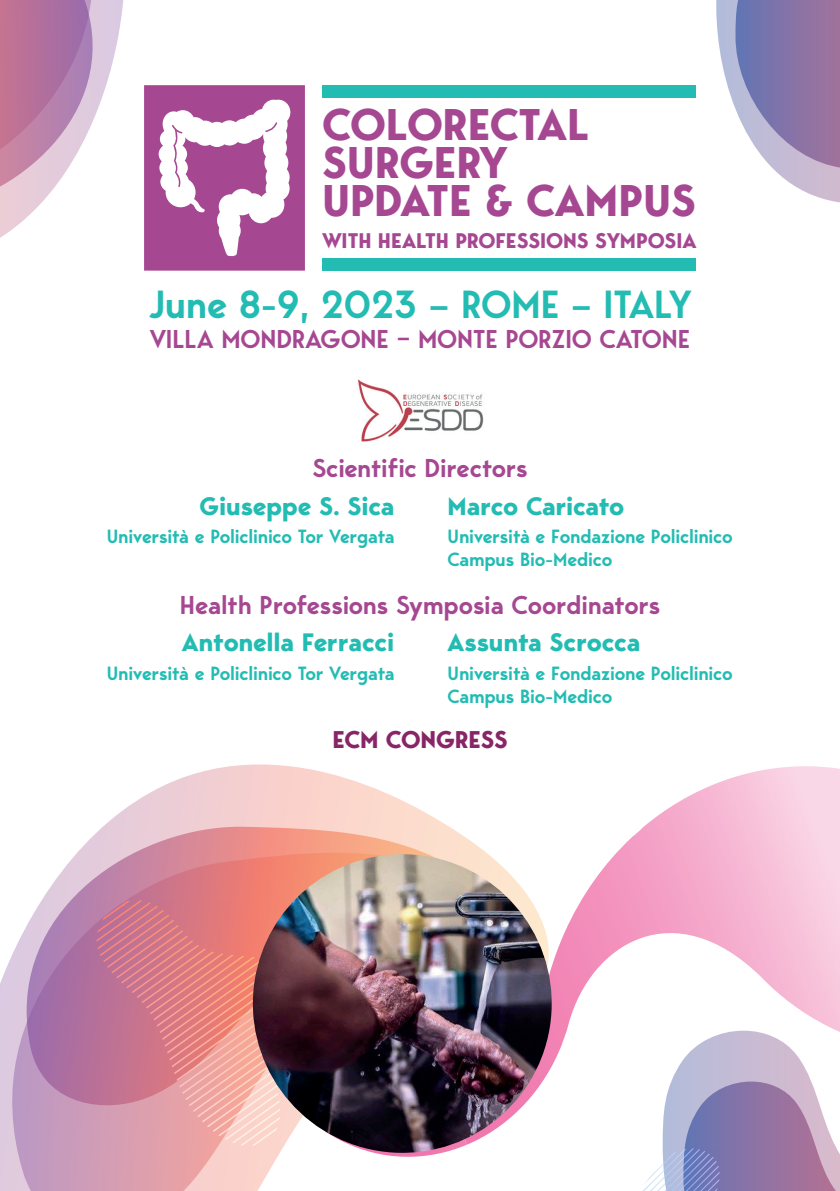
<style>
.page{position:relative;width:840px;height:1191px;background:#fff}
.page>*{position:absolute;margin:0;border:0;box-sizing:border-box;transform-origin:0 0}
.t1{font:700 44px/38px "Bergen Sans";letter-spacing:-.01em;color:#a64792}
.t2{font:600 38.8px "Bergen Sans";color:#22bcb3}
.t3{font:600 25.6px "Bergen Sans";letter-spacing:-.01em;color:#a64792}
.t4{font:700 25px "Bergen Sans";letter-spacing:-.01em;color:#22bcb3}
.t5{font:700 24px "Bergen Sans";letter-spacing:-.01em;color:#872567}
.t6{font:700 21px "Bergen Sans";color:#a64792}
.t7{font:600 19px/22.8px "Bergen Sans";letter-spacing:-.01em;color:#22bcb3}
</style>
<div class="page">
<img style="left:358px;top:379px;width:126px;height:63px">
<svg style="left:0;top:0;width:124px;height:238px"></svg>
<svg style="left:716px;top:0;width:123px;height:203px"></svg>
<div style="left:322px;top:258px;width:373px;height:13px;background:#22bcb3"></div>
<div style="left:322px;top:85px;width:373px;height:12px;background:#22bcb3"></div>
<svg style="left:144px;top:85px;width:161px;height:186px"></svg>
<svg style="left:552px;top:766px;width:287px;height:300px"></svg>
<svg style="left:0;top:764px;width:448px;height:427px"></svg>
<svg style="left:12px;top:852px;width:476px;height:339px"></svg>
<svg style="left:27px;top:826px;width:460px;height:279px"></svg>
<svg style="left:81px;top:900px;width:385px;height:261px"></svg>
<svg style="left:560px;top:1030px;width:279px;height:161px"></svg>
<img style="left:253px;top:854px;width:299px;height:299px">
<h1 class="t1" style="left:322px;top:105px;width:375px">COLORECTAL<br>SURGERY<br>UPDATE &amp; CAMPUS</h1>
<p class="t6" style="left:322px;top:227px;width:376px">WITH HEALTH PROFESSIONS SYMPOSIA</p>
<h2 class="t2" style="left:148px;top:279px;width:544px">June 8-9, 2023 – ROME – ITALY</h2>
<h3 class="t3" style="left:150px;top:322px;width:541px">VILLA MONDRAGONE – MONTE PORZIO CATONE</h3>
<h3 class="t3" style="left:312px;top:451px;width:217px">Scientific Directors</h3>
<h3 class="t4" style="left:199px;top:489px;width:196px">Giuseppe S. Sica</h3>
<p class="t7" style="left:107px;top:525px;width:289px">Università e Policlinico Tor Vergata</p>
<h3 class="t4" style="left:447px;top:489px;width:178px">Marco Caricato</h3>
<p class="t7" style="left:447px;top:525px;width:286px">Università e Fondazione Policlinico<br>Campus Bio-Medico</p>
<h3 class="t3" style="left:180px;top:588px;width:481px">Health Professions Symposia Coordinators</h3>
<h3 class="t4" style="left:182px;top:625px;width:214px">Antonella Ferracci</h3>
<p class="t7" style="left:107px;top:661px;width:289px">Università e Policlinico Tor Vergata</p>
<h3 class="t4" style="left:447px;top:625px;width:194px">Assunta Scrocca</h3>
<p class="t7" style="left:447px;top:661px;width:286px">Università e Fondazione Policlinico<br>Campus Bio-Medico</p>
<p class="t5" style="left:332px;top:723px;width:177px">ECM CONGRESS</p>
</div>
